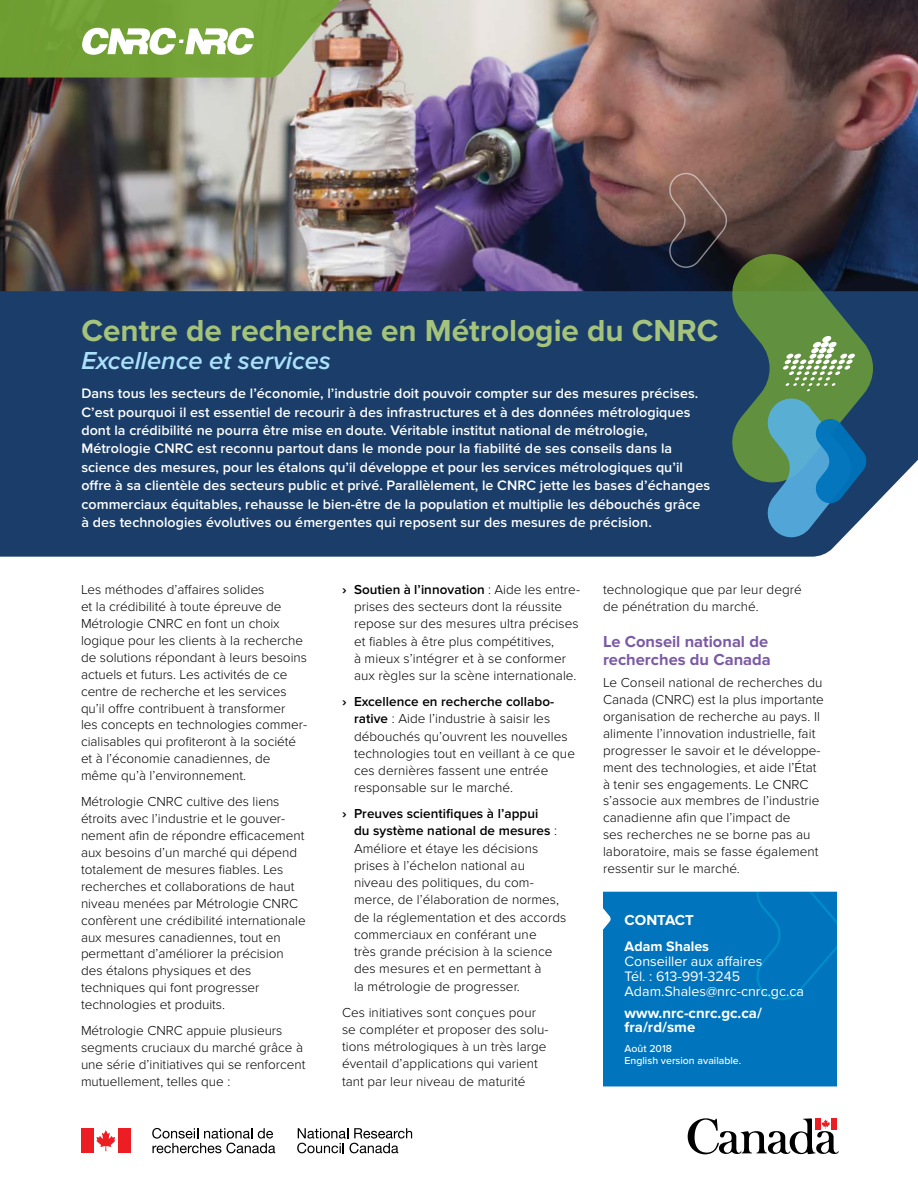
<style>
.page{position:relative;width:918px;height:1188px;background:#fff}
.page>*{position:absolute;margin:0;border:0;box-sizing:border-box;transform-origin:0 0}
.main_title_e{font:700 31.5px "Proxima Nova";color:#a5c37b}
.main_title_e-2{font:italic 600 25.5px "Proxima Nova";color:#abe1fa}
.head_01_f{font:700 16.5px/18px "Proxima Nova";color:#7b5aa5}
.contact_info{font:700 15px/14.2px "Proxima Nova";color:#fff}
.highlight_f{font:600 14.25px/18.5px "Proxima Nova";letter-spacing:.005em;color:#fff}
.contact_info-2{font:14.25px "Proxima Nova";color:#fff}
.contact_info-3{font:700 14.25px "Proxima Nova";color:#fff}
.body_f{font:300 13.5px/17px "Proxima Nova";letter-spacing:.005em;color:#000}
.t1{font:500 10.5px/12px "Proxima Nova";color:#fff}
.s1{font-weight:700}
.s2{font-weight:600}
</style>
<div class="page">
<img style="left:0;top:0;width:918px;height:291px">
<div style="left:0;top:291px;width:918px;height:266px;background:#1a3e69"></div>
<svg style="left:666px;top:172px;width:207px;height:365px;background:#3c5a5e"></svg>
<svg style="left:687px;top:1118px;width:152px;height:37px"></svg>
<svg style="left:0;top:0;width:352px;height:78px;background:#89ab56"></svg>
<div style="left:81px;top:1128px;width:12px;height:25px;background:#ed1d24"></div>
<svg style="left:96px;top:1130px;width:19px;height:21px"></svg>
<div style="left:118px;top:1128px;width:13px;height:25px;background:#ed1d24"></div>
<svg style="left:297px;top:1128px;width:115px;height:25px"></svg>
<svg style="left:152px;top:1128px;width:123px;height:25px"></svg>
<div style="left:603px;top:892px;width:234px;height:194px;background:#0074bc"></div>
<div style="left:751px;top:892px;width:86px;height:109px;background:#0074bc"></div>
<p class="main_title_e" style="left:81px;top:312px;width:639px">Centre de recherche en Métrologie du CNRC</p>
<p class="main_title_e-2" style="left:81px;top:346px;width:251px">Excellence et services</p>
<p class="highlight_f" style="left:81px;top:385px;width:630px">Dans tous les secteurs de l’économie, l’industrie doit pouvoir compter sur des mesures précises.<br>C’est pourquoi il est essentiel de recourir à des infrastructures et à des données métrologiques dont la crédibilité ne pourra être mise en doute. Véritable institut national de métrologie, Métrologie CNRC est reconnu partout dans le monde pour la fiabilité de ses conseils dans la science des mesures, pour les étalons qu’il développe et pour les services métrologiques qu’il offre à sa clientèle des secteurs public et privé. Parallèlement, le CNRC jette les bases d’échanges commerciaux équitables, rehausse le bien-être de la population et multiplie les débouchés grâce à des technologies évolutives ou émergentes qui reposent sur des mesures de précision.</p>
<p class="body_f" style="left:81px;top:581px;width:228px">Les méthodes d’affaires solides<br>et la crédibilité à toute épreuve de Métrologie CNRC en font un choix logique pour les clients à la recherche de solutions répondant à leurs besoins actuels et futurs. Les activités de ce centre de recherche et les services qu’il offre contribuent à transformer<br>les concepts en technologies commer&shy;cialisables qui profiteront à la société et à l’économie canadiennes, de même qu’à l’environnement.</p>
<p class="body_f" style="left:81px;top:793px;width:226px">Métrologie CNRC cultive des liens étroits avec l’industrie et le gouver&shy;nement afin de répondre efficacement aux besoins d’un marché qui dépend totalement de mesures fiables. Les recherches et collaborations de haut niveau menées par Métrologie CNRC confèrent une crédibilité internationale aux mesures canadiennes, tout en permettant d’améliorer la précision des étalons physiques et des techniques qui font progresser technologies et produits.</p>
<p class="body_f" style="left:81px;top:1022px;width:226px">Métrologie CNRC appuie plusieurs segments cruciaux du marché grâce à une série d’initiatives qui se renforcent mutuellement, telles que :</p>
<p class="body_f" style="left:354px;top:581px;width:228px;text-indent:-12px"><span class="s1">›</span> <span class="s2">Soutien à l’innovation</span> : Aide les entre&shy;prises des secteurs dont la réussite repose sur des mesures ultra précises et fiables à être plus compétitives,<br>à mieux s’intégrer et à se conformer aux règles sur la scène internationale.</p>
<p class="body_f" style="left:354px;top:693px;width:223px;text-indent:-12px"><span class="s1">›</span> <span class="s2">Excellence en recherche collabo&shy;rative</span> : Aide l’industrie à saisir les débouchés qu’ouvrent les nouvelles technologies tout en veillant à ce que ces dernières fassent une entrée responsable sur le marché.</p>
<p class="body_f" style="left:354px;top:805px;width:214px;text-indent:-12px"><span class="s1">›</span> <span class="s2">Preuves scientifiques à l’appui<br>du système national de mesures</span> :<br>Améliore et étaye les décisions prises à l’échelon national au niveau des politiques, du com&shy;merce, de l’élaboration de normes, de la réglementation et des accords commerciaux en conférant une<br>très grande précision à la science des mesures et en permettant à<br>la métrologie de progresser.</p>
<p class="body_f" style="left:342px;top:1004px;width:208px">Ces initiatives sont conçues pour se compléter et proposer des solu&shy;tions métrologiques à un très large éventail d’applications qui varient tant par leur niveau de maturité</p>
<p class="body_f" style="left:603px;top:581px;width:200px">technologique que par leur degré de pénétration du marché.</p>
<p class="head_01_f" style="left:603px;top:633px;width:169px">Le Conseil national de recherches du Canada</p>
<p class="body_f" style="left:603px;top:674px;width:222px">Le Conseil national de recherches du Canada (CNRC) est la plus importante organisation de recherche au pays. Il alimente l’innovation industrielle, fait progresser le savoir et le développe&shy;ment des technologies, et aide l’État à tenir ses engagements. Le CNRC s’associe aux membres de l’industrie canadienne afin que l’impact de<br>ses recherches ne se borne pas au laboratoire, mais se fasse également ressentir sur le marché.</p>
<p class="contact_info" style="left:625px;top:913px;width:71px">CONTACT</p>
<p class="contact_info-3" style="left:625px;top:938px;width:86px">Adam Shales</p>
<p class="contact_info-2" style="left:625px;top:953px;width:139px">Conseiller aux affaires</p>
<p class="contact_info-2" style="left:625px;top:968px;width:117px">Tél. : 613-991-3245</p>
<p class="contact_info-2" style="left:625px;top:983px;width:181px">Adam.Shales@nrc-cnrc.gc.ca</p>
<p class="contact_info" style="left:625px;top:1006px;width:139px">www.nrc-cnrc.gc.ca/ fra/rd/sme</p>
<p class="t1" style="left:625px;top:1042px;width:118px">Août 2018<br>English version available.</p>
</div>
